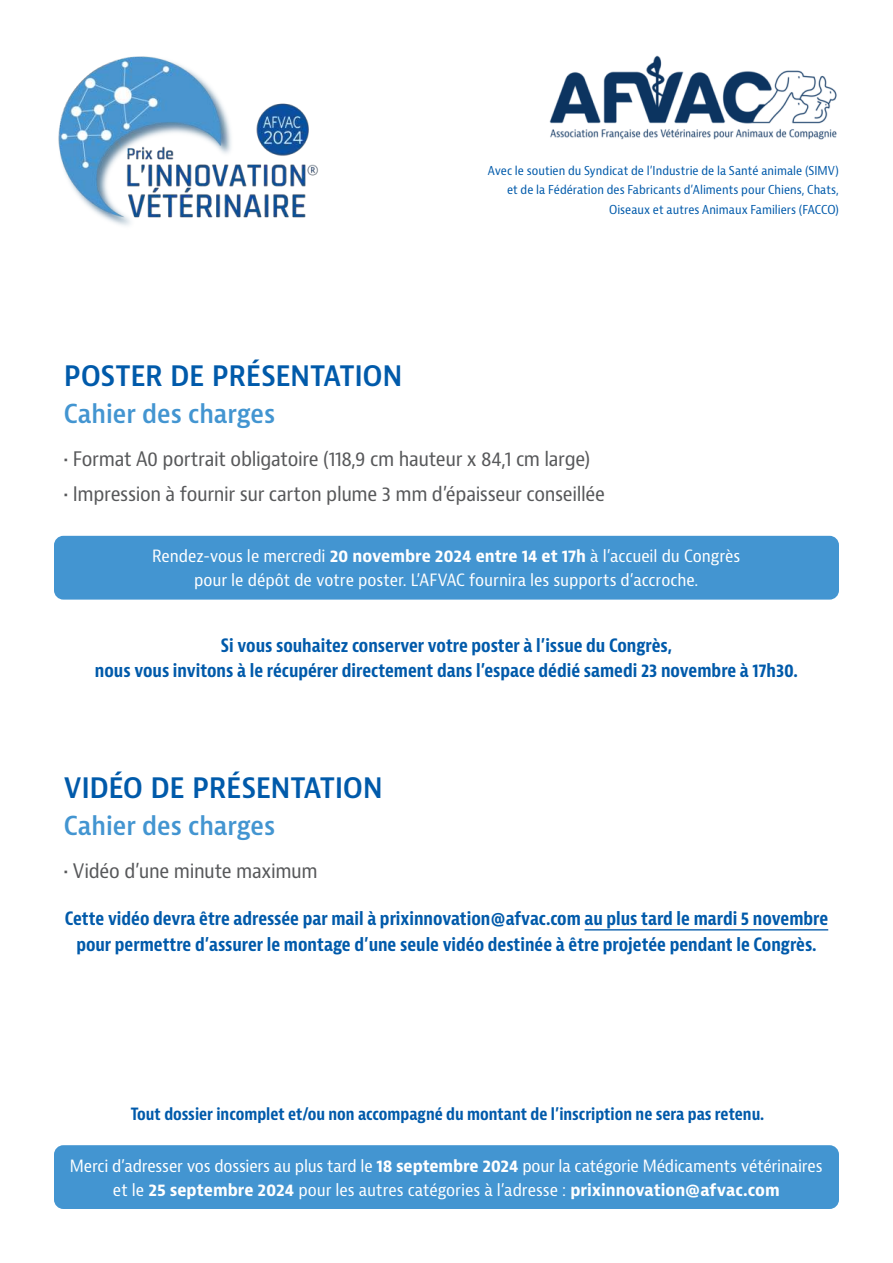
<style>
.page{position:relative;width:893px;height:1263px;background:#fff}
.page>*{position:absolute;margin:0;border:0;box-sizing:border-box;transform-origin:0 0}
.t1{font:600 condensed 30px "Bernina Sans";letter-spacing:-.015em;color:#005aaa}
.t2{font:600 condensed 25.5px "Bernina Sans";color:#4395d1}
.t3{font:condensed 19.5px "Bernino Sans";letter-spacing:-.015em;color:#57585a}
.t4{font:700 condensed 18px/25.5px "Bernina Sans";color:#005aaa;text-align:center}
.t5{font:condensed 16.5px/24px "Bernina Sans";letter-spacing:-.005em;color:#fff;text-align:center}
.t6{font:700 condensed 16.5px "Bernina Sans";color:#005aaa}
.t7{font:condensed 12px/19.5px "Bernina Sans";color:#005aaa;text-align:right}
.s1{font-weight:700}
</style>
<div class="page">
<img style="left:58px;top:56px;width:260px;height:170px">
<div style="left:54px;top:536px;width:785px;height:64px;background:#4395d1;border-radius:9px"></div>
<hr style="left:585px;top:929px;width:243px;height:1px;background:#005aaa">
<div style="left:54px;top:1145px;width:785px;height:64px;background:#4395d1;border-radius:9px"></div>
<img style="left:549px;top:55px;width:288px;height:85px">
<p class="t7" style="left:488px;top:161px;width:353px">Avec le soutien du Syndicat de l’Industrie de la Santé animale (SIMV) et de la Fédération des Fabricants d’Aliments pour Chiens, Chats,<br>Oiseaux et autres Animaux Familiers (FACCO)</p>
<h1 class="t1" style="left:64px;top:357px;width:340px">POSTER DE PRÉSENTATION</h1>
<h2 class="t2" style="left:64px;top:399px;width:213px">Cahier des charges</h2>
<p class="t3" style="left:64px;top:448px;width:528px">• Format A0 portrait obligatoire (118,9 cm hauteur x 84,1 cm large)</p>
<p class="t3" style="left:64px;top:483px;width:543px">• Impression à fournir sur carton plume 3 mm d’épaisseur conseillée</p>
<p class="t5" style="left:152px;top:545px;width:590px">Rendez-vous le mercredi <span class="s1">20 novembre 2024 entre 14 et 17h</span> à l’accueil du Congrès pour le dépôt de votre poster. L’AFVAC fournira les supports d’accroche.</p>
<p class="t4" style="left:95px;top:633px;width:705px">Si vous souhaitez conserver votre poster à l’issue du Congrès,<br>nous vous invitons à le récupérer directement dans l’espace dédié samedi 23 novembre à 17h30.</p>
<h1 class="t1" style="left:64px;top:769px;width:321px">VIDÉO DE PRÉSENTATION</h1>
<h2 class="t2" style="left:64px;top:811px;width:213px">Cahier des charges</h2>
<p class="t3" style="left:64px;top:860px;width:255px">• Vidéo d’une minute maximum</p>
<p class="t4" style="left:65px;top:906px;width:765px">Cette vidéo devra être adressée par mail à prixinnovation@afvac.com au plus tard le mardi 5 novembre pour permettre d’assurer le montage d’une seule vidéo destinée à être projetée pendant le Congrès.</p>
<p class="t6" style="left:131px;top:1104px;width:635px">Tout dossier incomplet et/ou non accompagné du montant de l’inscription ne sera pas retenu.</p>
<p class="t5" style="left:70px;top:1155px;width:754px">Merci d’adresser vos dossiers au plus tard le <span class="s1">18 septembre 2024</span> pour la catégorie Médicaments vétérinaires et le <span class="s1">25 septembre 2024</span> pour les autres catégories à l’adresse : <span class="s1">prixinnovation@afvac.com</span></p>
</div>
